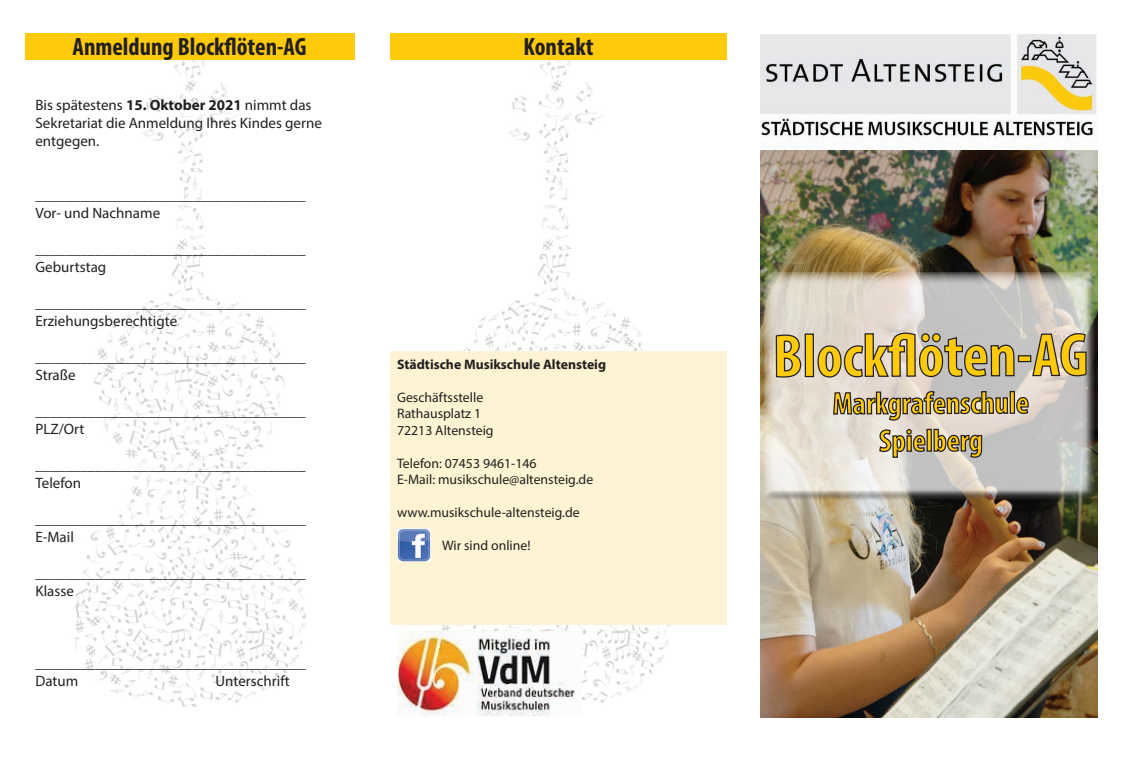
<style>
.page{position:relative;width:1124px;height:759px;background:#fff}
.page>*{position:absolute;margin:0;border:0;box-sizing:border-box;transform-origin:0 0}
.t1{font:700 condensed 61.25px "Myriad Pro";letter-spacing:-.005em;color:#feca0a}
.t2{font:700 condensed 31.25px/37.5px "Myriad Pro";letter-spacing:-.005em;color:#feca0a;text-align:center}
.t3{font:700 condensed 25px "Myriad Pro";color:#231f20}
.t4{font:15px/18px "Myriad Pro";color:#231f20}
.t5{font:13.75px/16.5px "Myriad Pro";color:#231f20}
.t6{font:700 13.75px "Myriad Pro";color:#231f20}
.s1{font-weight:700}
</style>
<div class="page">
<img style="left:74px;top:60px;width:232px;height:646px">
<div style="left:25px;top:34px;width:329px;height:26px;background:#feca0a"></div>
<img style="left:390px;top:60px;width:331px;height:643px">
<div style="left:390px;top:351px;width:336px;height:273px;background:#fef3d2"></div>
<img style="left:397px;top:528px;width:34px;height:33px">
<img style="left:397px;top:631px;width:184px;height:85px">
<div style="left:390px;top:34px;width:336px;height:26px;background:#feca0a"></div>
<img style="left:760px;top:34px;width:337px;height:682px">
<div style="left:762px;top:272px;width:333px;height:227px;background:#231f20;opacity:.75"></div>
<svg style="left:775px;top:334px;width:26px;height:44px"></svg>
<div style="left:804px;top:333px;width:10px;height:44px;border:1px solid #231f20"></div>
<img style="left:816px;top:34px;width:271px;height:424px">
<h3 class="t3" style="left:73px;top:31px;width:235px">Anmeldung Blockflöten-AG</h3>
<p class="t4" style="left:35px;top:95px;width:288px">Bis spätestens <span class="s1">15. Oktober 2021</span> nimmt das<br>Sekretariat die Anmeldung Ihres Kindes gerne entgegen.</p>
<p class="t4" style="left:35px;top:185px;width:271px">____________________________________<br>Vor- und Nachname</p>
<p class="t4" style="left:35px;top:239px;width:271px">____________________________________<br>Geburtstag</p>
<p class="t4" style="left:35px;top:293px;width:271px">____________________________________<br>Erziehungsberechtigte</p>
<p class="t4" style="left:35px;top:347px;width:271px">____________________________________<br>Straße</p>
<p class="t4" style="left:35px;top:401px;width:271px">____________________________________<br>PLZ/Ort</p>
<p class="t4" style="left:35px;top:455px;width:271px">____________________________________<br>Telefon</p>
<p class="t4" style="left:35px;top:509px;width:271px">____________________________________<br>E-Mail</p>
<p class="t4" style="left:35px;top:563px;width:271px">____________________________________<br>Klasse</p>
<p class="t4" style="left:35px;top:653px;width:271px">____________________________________<br>Datum</p>
<p class="t4" style="left:215px;top:671px;width:76px">Unterschrift</p>
<h3 class="t3" style="left:523px;top:31px;width:72px">Kontakt</h3>
<p class="t6" style="left:397px;top:355px;width:210px">Städtische Musikschule Altensteig</p>
<p class="t5" style="left:397px;top:388px;width:98px">Geschäftsstelle<br>Rathausplatz 1<br>72213 Altensteig</p>
<p class="t5" style="left:397px;top:454px;width:198px">Telefon: 07453 9461-146<br>E-Mail: musikschule@altensteig.de</p>
<p class="t5" style="left:397px;top:504px;width:184px">www.musikschule-altensteig.de</p>
<p class="t5" style="left:442px;top:537px;width:90px">Wir sind online!</p>
<h1 class="t1" style="left:772px;top:317px;width:317px">Blockflöten-AG</h1>
<h2 class="t2" style="left:832px;top:383px;width:198px">Markgrafenschule<br>Spielberg</h2>
</div>
